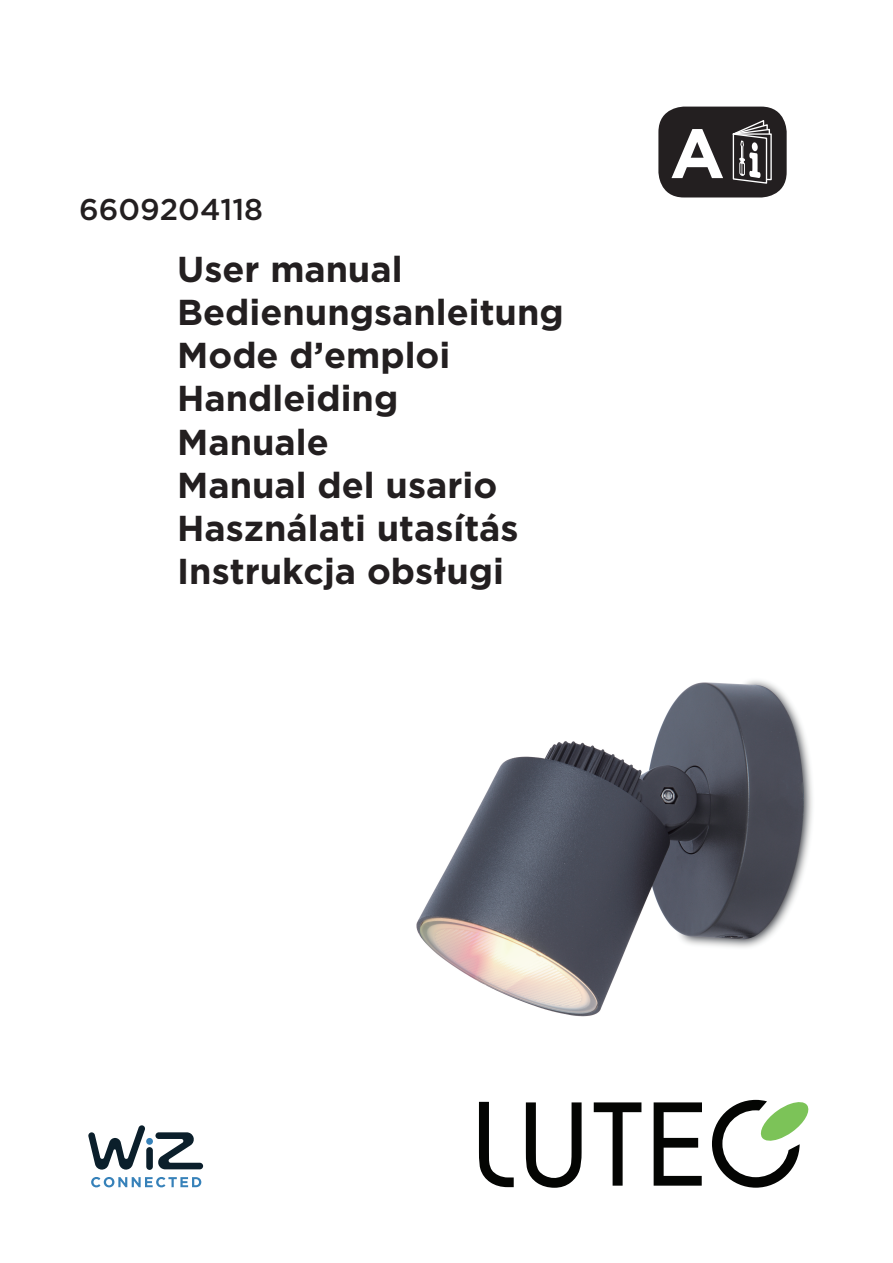
<style>
.page{position:relative;width:893px;height:1263px;background:#fff}
.page>*{position:absolute;margin:0;border:0;box-sizing:border-box;transform-origin:0 0}
.t1{font:700 69.6px "Gotham";color:#fff}
.t2{font:700 36px/43.2px "Gotham";color:#231f20}
.t3{font:500 30px "Gotham";color:#231f20}
</style>
<div class="page">
<img style="left:416px;top:680px;width:397px;height:337px">
<svg style="left:526px;top:1102px;width:56px;height:86px"></svg>
<svg style="left:594px;top:1102px;width:47px;height:84px"></svg>
<svg style="left:712px;top:1100px;width:97px;height:88px"></svg>
<svg style="left:479px;top:1102px;width:35px;height:85px"></svg>
<svg style="left:654px;top:1102px;width:48px;height:84px"></svg>
<svg style="left:658px;top:107px;width:129px;height:90px;background:#3b3839"></svg>
<div style="left:146px;top:1147px;width:7px;height:23px;background:#0b1f2b;border-radius:3px"></div>
<div style="left:146px;top:1138px;width:7px;height:7px;background:#3681b9;border-radius:50%"></div>
<svg style="left:155px;top:1132px;width:48px;height:37px"></svg>
<svg style="left:88px;top:1125px;width:57px;height:45px"></svg>
<svg style="left:91px;top:1177px;width:110px;height:10px"></svg>
<p class="t3" style="left:79px;top:192px;width:185px">6609204118</p>
<p class="t2" style="left:177px;top:247px;width:388px">User manual<br>Bedienungsanleitung<br>Mode d’emploi<br>Handleiding<br>Manuale<br>Manual del usario<br>Használati utasítás<br>Instrukcja obsługi</p>
<h1 class="t1" style="left:670px;top:113px;width:56px">A</h1>
</div>
